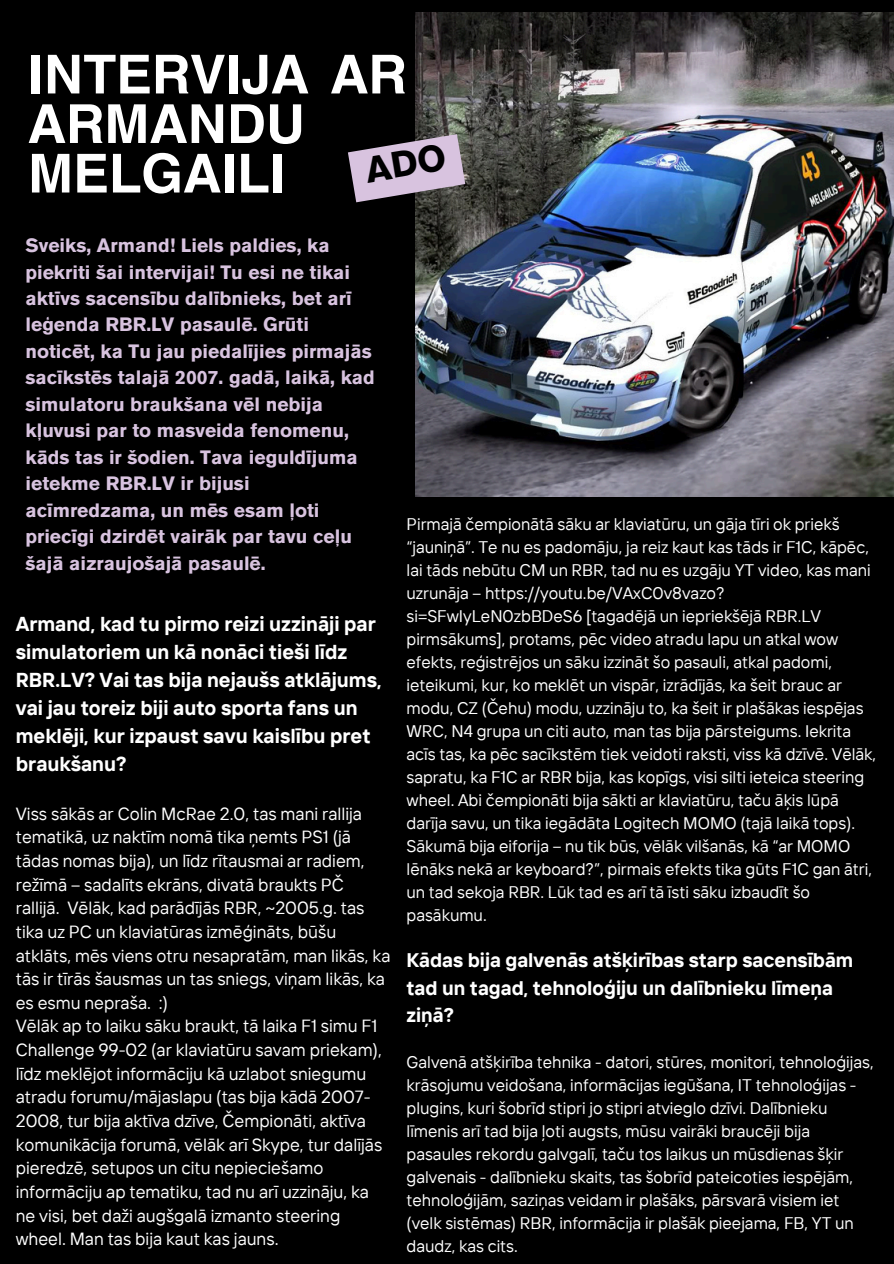
<style>
.page{position:relative;width:894px;height:1264px;background:#fff}
.page>*{position:absolute;margin:0;border:0;box-sizing:border-box;transform-origin:0 0}
.t1{font:700 53.85px/49.5px "Helvetica World";color:#fff}
.t2{font:700 20.1px/28.2px "TT Interphases";color:#fff}
.t3{font:700 19.65px/27.5px "TT Interphases";color:#fff}
.t4{font:700 19.2px/26.4px "Akzidenz Grotesk Pro";color:#d8c3df}
.t5{font:17.55px/23.7px "TT Interphases";color:#fff}
.t6{font:16.8px/23px "TT Interphases";color:#fff}
</style>
<div class="page">
<div style="left:0;top:0;width:893px;height:1263px;background:#000"></div>
<img style="left:415px;top:13px;width:478px;height:483px">
<svg style="left:348px;top:134px;width:117px;height:68px"></svg>
<h1 class="t1" style="left:28px;top:44px;width:380px">INTERVIJA AR<br>ARMANDU<br>MELGAILI</h1>
<h3 class="t4" style="left:25px;top:234px;width:351px">Sveiks, Armand! Liels paldies, ka piekriti šai intervijai! Tu esi ne tikai aktīvs sacensību dalībnieks, bet arī leģenda RBR.LV pasaulē. Grūti noticēt, ka Tu jau piedalījies pirmajās sacīkstēs talajā 2007. gadā, laikā, kad simulatoru braukšana vēl nebija kļuvusi par to masveida fenomenu, kāds tas ir šodien. Tava ieguldījuma ietekme RBR.LV ir bijusi acīmredzama, un mēs esam ļoti priecīgi dzirdēt vairāk par tavu ceļu šajā aizraujošajā pasaulē.</h3>
<p class="t2" style="left:16px;top:609px;width:367px">Armand, kad tu pirmo reizi uzzināji par simulatoriem un kā nonāci tieši līdz RBR.LV? Vai tas bija nejaušs atklājums, vai jau toreiz biji auto sporta fans un meklēji, kur izpaust savu kaislību pret braukšanu?</p>
<h3 class="t5" style="left:16px;top:801px;width:376px">Viss sākās ar Colin McRae 2.0, tas mani rallija tematikā, uz naktīm nomā tika ņemts PS1 (jā tādas nomas bija), un līdz rītausmai ar radiem, režīmā – sadalīts ekrāns, divatā braukts PČ rallijā. Vēlāk, kad parādījās RBR, ~2005.g. tas tika uz PC un klaviatūras izmēģināts, būšu atklāts, mēs viens otru nesapratām, man likās, ka tās ir tīrās šausmas un tas sniegs, viņam likās, ka es esmu nepraša. :)</h3>
<p class="t5" style="left:16px;top:1014px;width:368px">Vēlāk ap to laiku sāku braukt, tā laika F1 simu F1<br>Challenge 99-02 (ar klaviatūru savam priekam), līdz meklējot informāciju kā uzlabot sniegumu atradu forumu/mājaslapu (tas bija kādā 2007- 2008, tur bija aktīva dzīve, Čempionāti, aktīva komunikācija forumā, vēlāk arī Skype, tur dalījās pieredzē, setupos un citu nepieciešamo informāciju ap tematiku, tad nu arī uzzināju, ka ne visi, bet daži augšgalā izmanto steering wheel. Man tas bija kaut kas jauns.</p>
<h3 class="t6" style="left:406px;top:512px;width:471px">Pirmajā čempionātā sāku ar klaviatūru, un gāja tīri ok priekš “jauniņā”. Te nu es padomāju, ja reiz kaut kas tāds ir F1C, kāpēc, lai tāds nebūtu CM un RBR, tad nu es uzgāju YT video, kas mani uzrunāja – https://youtu.be/VAxC0v8vazo? si=SFwIyLeN0zbBDeS6 [tagadējā un iepriekšējā RBR.LV pirmsākums], protams, pēc video atradu lapu un atkal wow efekts, reģistrējos un sāku izzināt šo pasauli, atkal padomi, ieteikumi, kur, ko meklēt un vispār, izrādījās, ka šeit brauc ar modu, CZ (Čehu) modu, uzzināju to, ka šeit ir plašākas iespējas WRC, N4 grupa un citi auto, man tas bija pārsteigums. Iekrita acīs tas, ka pēc sacīkstēm tiek veidoti raksti, viss kā dzīvē. Vēlāk, sapratu, ka F1C ar RBR bija, kas kopīgs, visi silti ieteica steering wheel. Abi čempionāti bija sākti ar klaviatūru, taču āķis lūpā darīja savu, un tika iegādāta Logitech MOMO (tajā laikā tops).<br>Sākumā bija eiforija – nu tik būs, vēlāk vilšanās, kā “ar MOMO lēnāks nekā ar keyboard?”, pirmais efekts tika gūts F1C gan ātri, un tad sekoja RBR. Lūk tad es arī tā īsti sāku izbaudīt šo pasākumu.</h3>
<p class="t3" style="left:406px;top:946px;width:448px">Kādas bija galvenās atšķirības starp sacensībām tad un tagad, tehnoloģiju un dalībnieku līmeņa ziņā?</p>
<p class="t6" style="left:406px;top:1050px;width:468px">Galvenā atšķirība tehnika - datori, stūres, monitori, tehnoloģijas, krāsojumu veidošana, informācijas iegūšana, IT tehnoloģijas - plugins, kuri šobrīd stipri jo stipri atvieglo dzīvi. Dalībnieku līmenis arī tad bija ļoti augsts, mūsu vairāki braucēji bija pasaules rekordu galvgalī, taču tos laikus un mūsdienas šķir galvenais - dalībnieku skaits, tas šobrīd pateicoties iespējām, tehnoloģijām, saziņas veidam ir plašāks, pārsvarā visiem iet (velk sistēmas) RBR, informācija ir plašāk pieejama, FB, YT un daudz, kas cits.</p>
</div>
